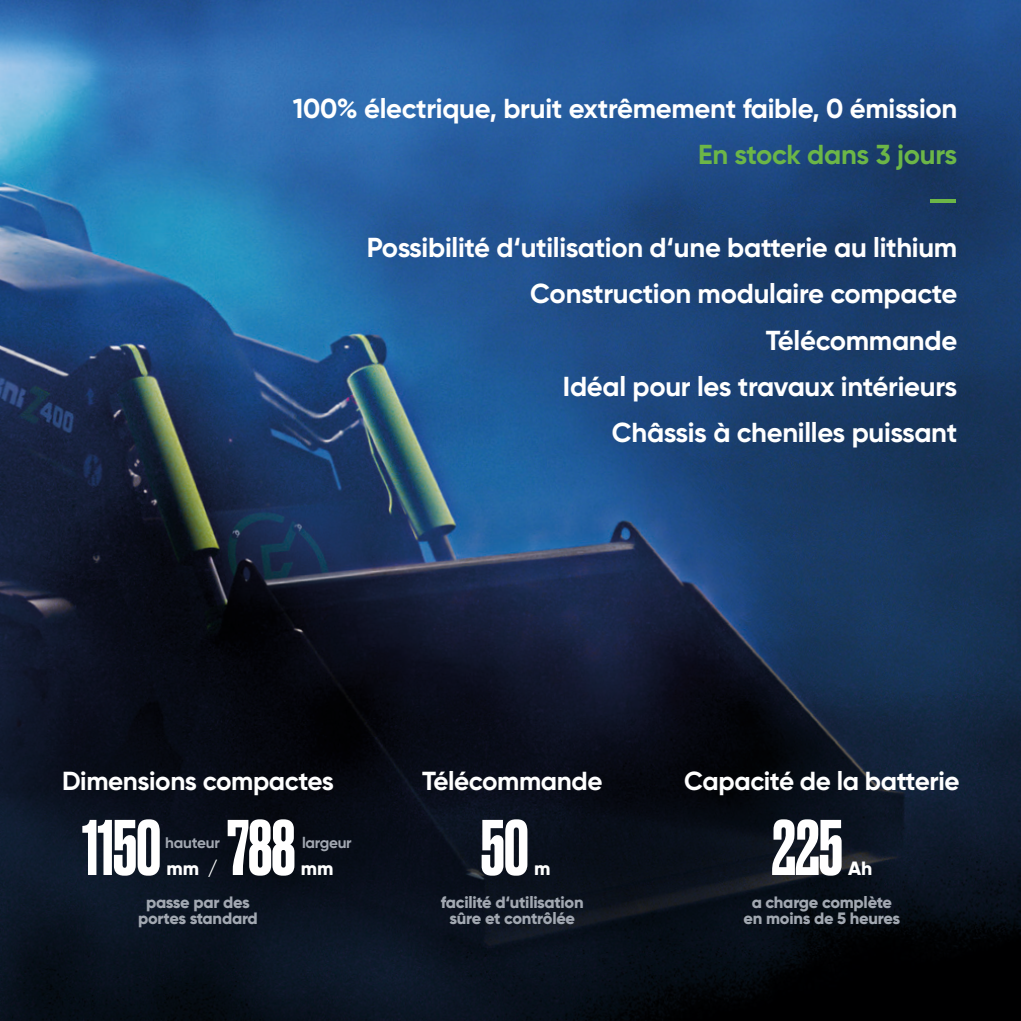
<style>
.page{position:relative;width:1021px;height:1021px;background:#fff}
.page>*{position:absolute;margin:0;border:0;box-sizing:border-box;transform-origin:0 0}
.t1{font:500 74.02px "Druk";letter-spacing:-.015em;color:#fff}
.t2{font:700 27.45px "Gilroy";letter-spacing:-.01em;color:#fff}
.t3{font:700 27.45px "Gilroy";letter-spacing:-.01em;color:#6cb647}
.t4{font:700 26.1px "Gilroy";letter-spacing:-.015em;color:#fff}
.t5{font:800 19.12px "Gilroy";color:#fff}
.t6{font:800 16.43px "Gilroy";letter-spacing:-.015em;color:#a2a8b1}
.t7{font:700 15.3px "Gilroy";letter-spacing:-.02em;color:#a2a8b1}
</style>
<div class="page">
<img style="left:0;top:0;width:1020px;height:1020px">
<hr style="left:930px;top:199px;width:25px;height:3px;background:#6cb647">
<p class="t2" style="left:293px;top:91px;width:666px">100% électrique, bruit extrêmement faible, 0 émission</p>
<p class="t3" style="left:698px;top:137px;width:261px">En stock dans 3 jours</p>
<p class="t2" style="left:367px;top:230px;width:592px">Possibilité d‘utilisation d‘une batterie au lithium</p>
<p class="t2" style="left:530px;top:276px;width:429px">Construction modulaire compacte</p>
<p class="t2" style="left:766px;top:323px;width:193px">Télécommande</p>
<p class="t2" style="left:563px;top:369px;width:396px">Idéal pour les travaux intérieurs</p>
<p class="t2" style="left:612px;top:415px;width:347px">Châssis à chenilles puissant</p>
<p class="t4" style="left:62px;top:764px;width:273px">Dimensions compactes</p>
<p class="t1" style="left:82px;top:797px;width:81px">1150</p>
<p class="t1" style="left:226px;top:797px;width:71px">788</p>
<p class="t7" style="left:165px;top:833px;width:56px">hauteur</p>
<p class="t7" style="left:302px;top:833px;width:51px">largeur</p>
<p class="t5" style="left:167px;top:856px;width:53px">mm /</p>
<p class="t5" style="left:301px;top:856px;width:34px">mm</p>
<p class="t6" style="left:146px;top:891px;width:105px">passe par des</p>
<p class="t6" style="left:138px;top:908px;width:121px">portes standard</p>
<p class="t4" style="left:422px;top:764px;width:182px">Télécommande</p>
<p class="t1" style="left:480px;top:797px;width:50px">50</p>
<p class="t5" style="left:534px;top:856px;width:18px">m</p>
<p class="t6" style="left:441px;top:891px;width:144px">facilité d‘utilisation</p>
<p class="t6" style="left:449px;top:908px;width:127px">sûre et contrôlée</p>
<p class="t4" style="left:684px;top:764px;width:277px">Capacité de la batterie</p>
<p class="t1" style="left:771px;top:797px;width:73px">225</p>
<p class="t5" style="left:848px;top:856px;width:25px">Ah</p>
<p class="t6" style="left:751px;top:891px;width:142px">a charge complète</p>
<p class="t6" style="left:743px;top:908px;width:158px">en moins de 5 heures</p>
</div>
